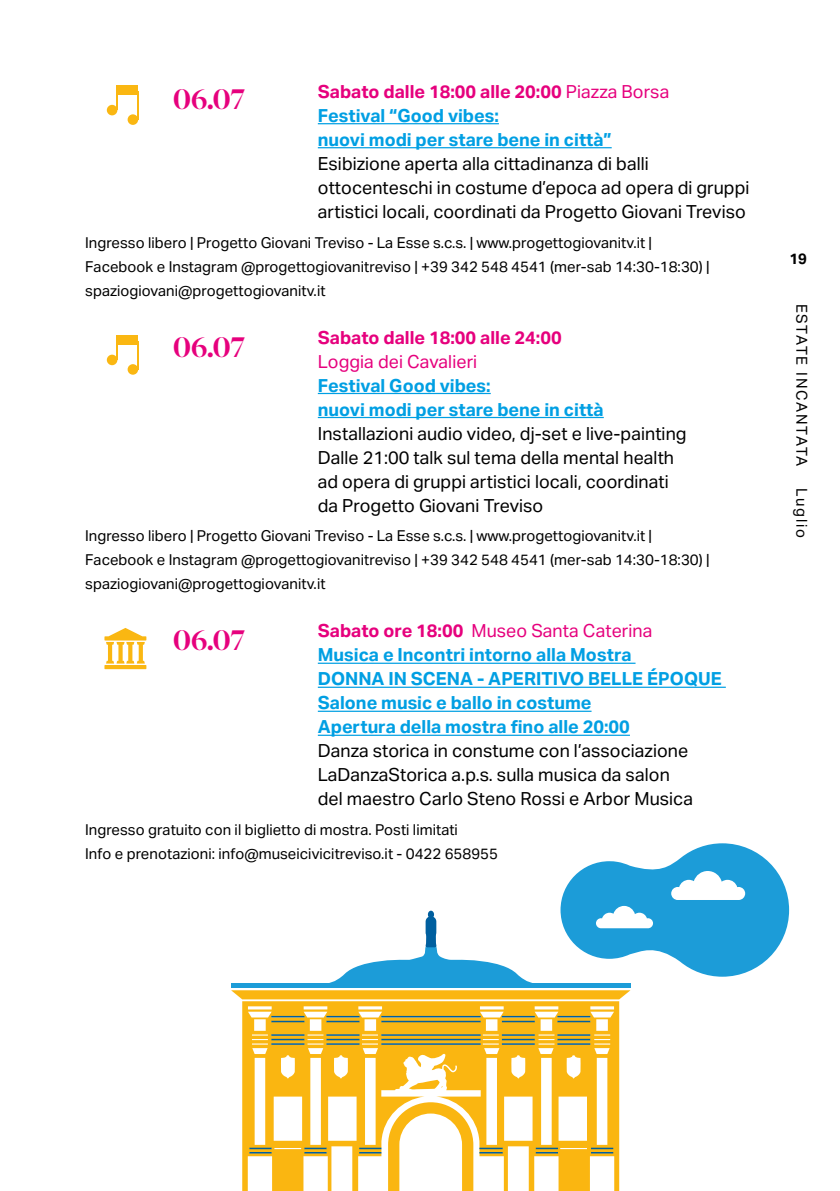
<style>
.page{position:relative;width:840px;height:1191px;background:#fff}
.page>*{position:absolute;margin:0;border:0;box-sizing:border-box;transform-origin:0 0}
.t1{font:500 28px "Tiempos Fine Test";letter-spacing:.01em;color:#e6007d}
.t2{font:18px/24px "Aktiv Grotesk";color:#000}
.t3{font:700 18px/24px "Aktiv Grotesk";color:#009fe3}
.t4{font:700 18px "Aktiv Grotesk";color:#e6007d}
.t5{font:18px "Aktiv Grotesk";color:#e6007d}
.t6{font:15px/24px "Aktiv Grotesk";color:#000}
.t7{font:15px "Aktiv Grotesk";letter-spacing:.105em;color:#000}
.t8{font:700 15px "Aktiv Grotesk";color:#000}
.s1{color:#e6007d}
.s2{font-weight:400;color:#e6007d}
</style>
<div class="page">
<svg style="left:242px;top:1001px;width:377px;height:190px;fill:#fab611"></svg>
<svg style="left:388px;top:1102px;width:85px;height:89px"></svg>
<hr style="left:557px;top:1016px;width:33px;height:1px;background:#005f9f">
<hr style="left:557px;top:1020px;width:33px;height:2px;background:#005f9f">
<hr style="left:557px;top:1034px;width:33px;height:1px;background:#005f9f">
<hr style="left:557px;top:1043px;width:33px;height:1px;background:#005f9f">
<hr style="left:557px;top:1038px;width:33px;height:2px;background:#005f9f">
<hr style="left:590px;top:1147px;width:23px;height:2px;background:#005f9f">
<svg style="left:590px;top:1152px;width:23px;height:1px"></svg>
<hr style="left:535px;top:1147px;width:22px;height:2px;background:#005f9f">
<svg style="left:535px;top:1152px;width:22px;height:1px"></svg>
<hr style="left:479px;top:1147px;width:23px;height:2px;background:#005f9f">
<svg style="left:479px;top:1152px;width:23px;height:1px"></svg>
<hr style="left:359px;top:1147px;width:22px;height:2px;background:#005f9f">
<svg style="left:359px;top:1152px;width:22px;height:1px"></svg>
<hr style="left:304px;top:1147px;width:22px;height:2px;background:#005f9f">
<svg style="left:304px;top:1152px;width:22px;height:1px"></svg>
<hr style="left:249px;top:1147px;width:22px;height:2px;background:#005f9f">
<svg style="left:249px;top:1152px;width:22px;height:1px"></svg>
<hr style="left:501px;top:1016px;width:33px;height:1px;background:#005f9f">
<hr style="left:501px;top:1020px;width:33px;height:2px;background:#005f9f">
<hr style="left:501px;top:1034px;width:33px;height:1px;background:#005f9f">
<hr style="left:501px;top:1043px;width:33px;height:1px;background:#005f9f">
<hr style="left:501px;top:1038px;width:33px;height:2px;background:#005f9f">
<hr style="left:381px;top:1016px;width:99px;height:1px;background:#005f9f">
<hr style="left:381px;top:1020px;width:99px;height:2px;background:#005f9f">
<hr style="left:381px;top:1034px;width:99px;height:1px;background:#005f9f">
<hr style="left:381px;top:1043px;width:99px;height:1px;background:#005f9f">
<hr style="left:381px;top:1038px;width:99px;height:2px;background:#005f9f">
<hr style="left:326px;top:1016px;width:33px;height:1px;background:#005f9f">
<hr style="left:326px;top:1020px;width:33px;height:2px;background:#005f9f">
<hr style="left:326px;top:1034px;width:33px;height:1px;background:#005f9f">
<hr style="left:326px;top:1043px;width:33px;height:1px;background:#005f9f">
<hr style="left:326px;top:1038px;width:33px;height:2px;background:#005f9f">
<hr style="left:271px;top:1016px;width:33px;height:1px;background:#005f9f">
<hr style="left:271px;top:1020px;width:33px;height:2px;background:#005f9f">
<hr style="left:271px;top:1034px;width:33px;height:1px;background:#005f9f">
<hr style="left:271px;top:1043px;width:33px;height:1px;background:#005f9f">
<hr style="left:271px;top:1038px;width:33px;height:2px;background:#005f9f">
<svg style="left:231px;top:843px;width:557px;height:156px"></svg>
<hr style="left:317px;top:123px;width:181px;height:1px;background:#009fe3">
<hr style="left:317px;top:147px;width:294px;height:1px;background:#009fe3">
<hr style="left:317px;top:393px;width:173px;height:1px;background:#009fe3">
<hr style="left:317px;top:417px;width:286px;height:1px;background:#009fe3">
<hr style="left:317px;top:662px;width:318px;height:2px;background:#009fe3">
<hr style="left:317px;top:686px;width:408px;height:2px;background:#009fe3">
<hr style="left:317px;top:710px;width:274px;height:2px;background:#009fe3">
<hr style="left:317px;top:734px;width:312px;height:2px;background:#009fe3">
<div style="left:107px;top:355px;width:10px;height:10px;background:#fab712;border-radius:50%"></div>
<div style="left:127px;top:364px;width:11px;height:11px;background:#fab712;border-radius:50%"></div>
<svg style="left:116px;top:345px;width:1px;height:13px"></svg>
<svg style="left:137px;top:345px;width:1px;height:22px"></svg>
<div style="left:116px;top:335px;width:22px;height:10px;background:#fab712"></div>
<div style="left:107px;top:105px;width:10px;height:10px;background:#fab712;border-radius:50%"></div>
<div style="left:127px;top:114px;width:11px;height:11px;background:#fab712;border-radius:50%"></div>
<svg style="left:116px;top:95px;width:1px;height:13px"></svg>
<svg style="left:137px;top:95px;width:1px;height:22px"></svg>
<div style="left:116px;top:86px;width:22px;height:9px;background:#fab712"></div>
<hr style="left:104px;top:665px;width:42px;height:4px;background:#fab712">
<svg style="left:104px;top:628px;width:42px;height:35px"></svg>
<p class="t3" style="left:317px;top:80px;width:353px"><span class="s1">Sabato dalle 18:00 alle 20:00</span> <span class="s2">Piazza Borsa<br></span>Festival “Good vibes:<br>nuovi modi per stare bene in città”</p>
<p class="t2" style="left:317px;top:152px;width:433px">Esibizione aperta alla cittadinanza di balli ottocenteschi in costume d’epoca ad opera di gruppi artistici locali, coordinati da Progetto Giovani Treviso</p>
<p class="t6" style="left:85px;top:230px;width:625px">Ingresso libero | Progetto Giovani Treviso - La Esse s.c.s. | www.progettogiovanitv.it |<br>Facebook e Instagram @progettogiovanitreviso | +39 342 548 4541 (mer-sab 14:30-18:30) | spaziogiovani@progettogiovanitv.it</p>
<p class="t4" style="left:317px;top:327px;width:245px">Sabato dalle 18:00 alle 24:00</p>
<p class="t5" style="left:317px;top:351px;width:161px">Loggia dei Cavalieri</p>
<p class="t3" style="left:317px;top:373px;width:287px">Festival Good vibes:<br>nuovi modi per stare bene in città</p>
<p class="t2" style="left:317px;top:421px;width:370px">Installazioni audio video, dj-set e live-painting Dalle 21:00 talk sul tema della mental health ad opera di gruppi artistici locali, coordinati da Progetto Giovani Treviso</p>
<p class="t6" style="left:85px;top:524px;width:625px">Ingresso libero | Progetto Giovani Treviso - La Esse s.c.s. | www.progettogiovanitv.it |<br>Facebook e Instagram @progettogiovanitreviso | +39 342 548 4541 (mer-sab 14:30-18:30) | spaziogiovani@progettogiovanitv.it</p>
<p class="t3" style="left:317px;top:619px;width:405px"><span class="s1">Sabato ore 18:00</span> <span class="s2">Museo Santa Caterina<br></span>Musica e Incontri intorno alla Mostra<br>DONNA IN SCENA - APERITIVO BELLE ÉPOQUE Salone music e ballo in costume<br>Apertura della mostra fino alle 20:00</p>
<p class="t2" style="left:317px;top:739px;width:376px">Danza storica in constume con l’associazione<br>LaDanzaStorica a.p.s. sulla musica da salon del maestro Carlo Steno Rossi e Arbor Musica</p>
<p class="t6" style="left:85px;top:818px;width:414px">Ingresso gratuito con il biglietto di mostra. Posti limitati<br>Info e prenotazioni: info@museicivicitreviso.it - 0422 658955</p>
<h1 class="t1" style="left:173px;top:83px;width:73px">06.07</h1>
<h1 class="t1" style="left:173px;top:330px;width:73px">06.07</h1>
<h1 class="t1" style="left:173px;top:623px;width:73px">06.07</h1>
<p class="t8" style="left:788px;top:250px;width:19px">19</p>
<p class="t7" style="left:809px;top:303px;width:164px;rotate:90deg">ESTATE INCANTATA</p>
<p class="t6" style="left:813px;top:488px;width:52px;rotate:90deg">Luglio</p>
</div>
